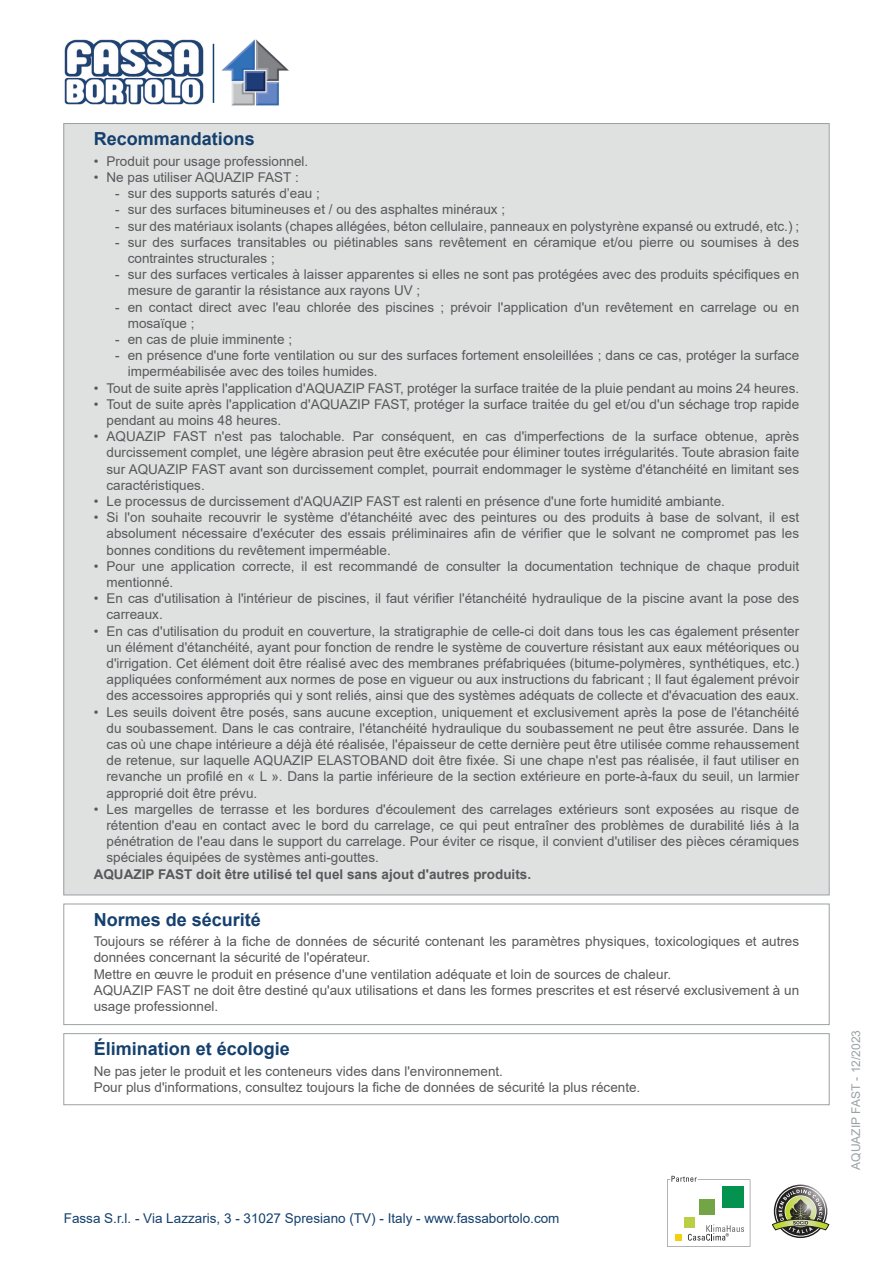
<style>
.page{position:relative;width:893px;height:1263px;background:#fff}
.page>*{position:absolute;margin:0;border:0;box-sizing:border-box;transform-origin:0 0}
.Titolo{font:700 18px "Arial";color:#15406e}
.Norme_di_sicurezza{font:13.5px/16.2px "Arial";color:#57585a}
.Smaltimento_ed_ecolo{font:13.5px "Arial";color:#57585a}
.t1{font:13.5px "Arial";color:#15406e}
.Note{font:700 13.5px "Arial";color:#57585a}
.t2{font:12px "Arial";color:#9ba1a4}
</style>
<div class="page">
<div style="left:64px;top:124px;width:765px;height:771px;background:#dfe1e1"></div>
<div style="left:64px;top:904px;width:765px;height:121px;border:1px solid #9ba1a4"></div>
<div style="left:64px;top:1033px;width:765px;height:72px;border:1px solid #9ba1a4"></div>
<svg style="left:667px;top:1176px;width:83px;height:71px"></svg>
<svg style="left:772px;top:1186px;width:57px;height:50px"></svg>
<img style="left:64px;top:39px;width:140px;height:66px">
<hr style="left:213px;top:44px;width:1px;height:59px;background:#15406e">
<img style="left:221px;top:39px;width:68px;height:67px">
<p class="Titolo" style="left:94px;top:126px;width:163px">Recommandations</p>
<p class="Norme_di_sicurezza" style="left:94px;top:153px;width:216px">• Produit pour usage professionnel.</p>
<p class="Norme_di_sicurezza" style="left:94px;top:169px;width:207px">• Ne pas utiliser AQUAZIP FAST :</p>
<p class="Norme_di_sicurezza" style="left:115px;top:185px;width:206px">- sur des supports saturés d’eau ;</p>
<p class="Norme_di_sicurezza" style="left:115px;top:201px;width:392px">- sur des surfaces bitumineuses et / ou des asphaltes minéraux ;</p>
<p class="Norme_di_sicurezza" style="left:115px;top:218px;width:686px">- sur des matériaux isolants (chapes allégées, béton cellulaire, panneaux en polystyrène expansé ou extrudé, etc.) ;</p>
<p class="Norme_di_sicurezza" style="left:128px;top:234px;width:673px;text-indent:-13px">- sur des surfaces transitables ou piétinables sans revêtement en céramique et/ou pierre ou soumises à des contraintes structurales ;</p>
<p class="Norme_di_sicurezza" style="left:128px;top:266px;width:673px;text-indent:-13px">- sur des surfaces verticales à laisser apparentes si elles ne sont pas protégées avec des produits spécifiques en mesure de garantir la résistance aux rayons UV ;</p>
<p class="Norme_di_sicurezza" style="left:128px;top:299px;width:673px;text-indent:-13px">- en contact direct avec l'eau chlorée des piscines ; prévoir l'application d'un revêtement en carrelage ou en mosaïque ;</p>
<p class="Norme_di_sicurezza" style="left:115px;top:331px;width:179px">- en cas de pluie imminente ;</p>
<p class="Norme_di_sicurezza" style="left:128px;top:347px;width:673px;text-indent:-13px">- en présence d'une forte ventilation ou sur des surfaces fortement ensoleillées ; dans ce cas, protéger la surface imperméabilisée avec des toiles humides.</p>
<p class="Norme_di_sicurezza" style="left:94px;top:380px;width:707px">• Tout de suite après l'application d'AQUAZIP FAST, protéger la surface traitée de la pluie pendant au moins 24 heures.</p>
<p class="Norme_di_sicurezza" style="left:106px;top:396px;width:694px;text-indent:-13px">• Tout de suite après l'application d'AQUAZIP FAST, protéger la surface traitée du gel et/ou d'un séchage trop rapide pendant au moins 48 heures.</p>
<p class="Norme_di_sicurezza" style="left:106px;top:428px;width:694px;text-align:justify;text-indent:-13px">• AQUAZIP FAST n'est pas talochable. Par conséquent, en cas d'imperfections de la surface obtenue, après durcissement complet, une légère abrasion peut être exécutée pour éliminer toutes irrégularités. Toute abrasion faite sur AQUAZIP FAST avant son durcissement complet, pourrait endommager le système d'étanchéité en limitant ses caractéristiques.</p>
<p class="Norme_di_sicurezza" style="left:94px;top:493px;width:633px">• Le processus de durcissement d'AQUAZIP FAST est ralenti en présence d'une forte humidité ambiante.</p>
<p class="Norme_di_sicurezza" style="left:106px;top:509px;width:694px;text-align:justify;text-indent:-13px">• Si l'on souhaite recouvrir le système d'étanchéité avec des peintures ou des produits à base de solvant, il est absolument nécessaire d'exécuter des essais préliminaires afin de vérifier que le solvant ne compromet pas les bonnes conditions du revêtement imperméable.</p>
<p class="Norme_di_sicurezza" style="left:106px;top:558px;width:694px;text-indent:-13px">• Pour une application correcte, il est recommandé de consulter la documentation technique de chaque produit mentionné.</p>
<p class="Norme_di_sicurezza" style="left:106px;top:590px;width:694px;text-indent:-13px">• En cas d'utilisation à l'intérieur de piscines, il faut vérifier l'étanchéité hydraulique de la piscine avant la pose des carreaux.</p>
<p class="Norme_di_sicurezza" style="left:106px;top:623px;width:694px;text-align:justify;text-indent:-13px">• En cas d'utilisation du produit en couverture, la stratigraphie de celle-ci doit dans tous les cas également présenter un élément d'étanchéité, ayant pour fonction de rendre le système de couverture résistant aux eaux météoriques ou d'irrigation. Cet élément doit être réalisé avec des membranes préfabriquées (bitume-polymères, synthétiques, etc.) appliquées conformément aux normes de pose en vigueur ou aux instructions du fabricant ; Il faut également prévoir des accessoires appropriés qui y sont reliés, ainsi que des systèmes adéquats de collecte et d'évacuation des eaux.</p>
<p class="Norme_di_sicurezza" style="left:106px;top:704px;width:694px;text-align:justify;text-indent:-13px">• Les seuils doivent être posés, sans aucune exception, uniquement et exclusivement après la pose de l'étanchéité du soubassement. Dans le cas contraire, l'étanchéité hydraulique du soubassement ne peut être assurée. Dans le cas où une chape intérieure a déjà été réalisée, l'épaisseur de cette dernière peut être utilisée comme rehaussement de retenue, sur laquelle AQUAZIP ELASTOBAND doit être fixée. Si une chape n'est pas réalisée, il faut utiliser en revanche un profilé en « L ». Dans la partie inférieure de la section extérieure en porte-à-faux du seuil, un larmier approprié doit être prévu.</p>
<p class="Norme_di_sicurezza" style="left:106px;top:801px;width:694px;text-align:justify;text-indent:-13px">• Les margelles de terrasse et les bordures d'écoulement des carrelages extérieurs sont exposées au risque de rétention d'eau en contact avec le bord du carrelage, ce qui peut entraîner des problèmes de durabilité liés à la pénétration de l'eau dans le support du carrelage. Pour éviter ce risque, il convient d'utiliser des pièces céramiques spéciales équipées de systèmes anti-gouttes.</p>
<p class="Note" style="left:94px;top:864px;width:439px">AQUAZIP FAST doit être utilisé tel quel sans ajout d'autres produits.</p>
<p class="Titolo" style="left:94px;top:907px;width:169px">Normes de sécurité</p>
<p class="Norme_di_sicurezza" style="left:94px;top:933px;width:707px">Toujours se référer à la fiche de données de sécurité contenant les paramètres physiques, toxicologiques et autres données concernant la sécurité de l'opérateur.</p>
<p class="Norme_di_sicurezza" style="left:94px;top:966px;width:579px">Mettre en œuvre le produit en présence d'une ventilation adéquate et loin de sources de chaleur.</p>
<p class="Norme_di_sicurezza" style="left:94px;top:982px;width:707px">AQUAZIP FAST ne doit être destiné qu'aux utilisations et dans les formes prescrites et est réservé exclusivement à un usage professionnel.</p>
<p class="Titolo" style="left:94px;top:1036px;width:198px">Élimination et écologie</p>
<p class="Smaltimento_ed_ecolo" style="left:94px;top:1062px;width:411px">Ne pas jeter le produit et les conteneurs vides dans l'environnement.</p>
<p class="Smaltimento_ed_ecolo" style="left:94px;top:1078px;width:548px">Pour plus d'informations, consultez toujours la fiche de données de sécurité la plus récente.</p>
<p class="t1" style="left:64px;top:1208px;width:497px">Fassa S.r.l. - Via Lazzaris, 3 - 31027 Spresiano (TV) - Italy - www.fassabortolo.com</p>
<p class="t2" style="left:848px;top:1170px;width:141px;rotate:-90deg">AQUAZIP FAST - 12/2023</p>
</div>
